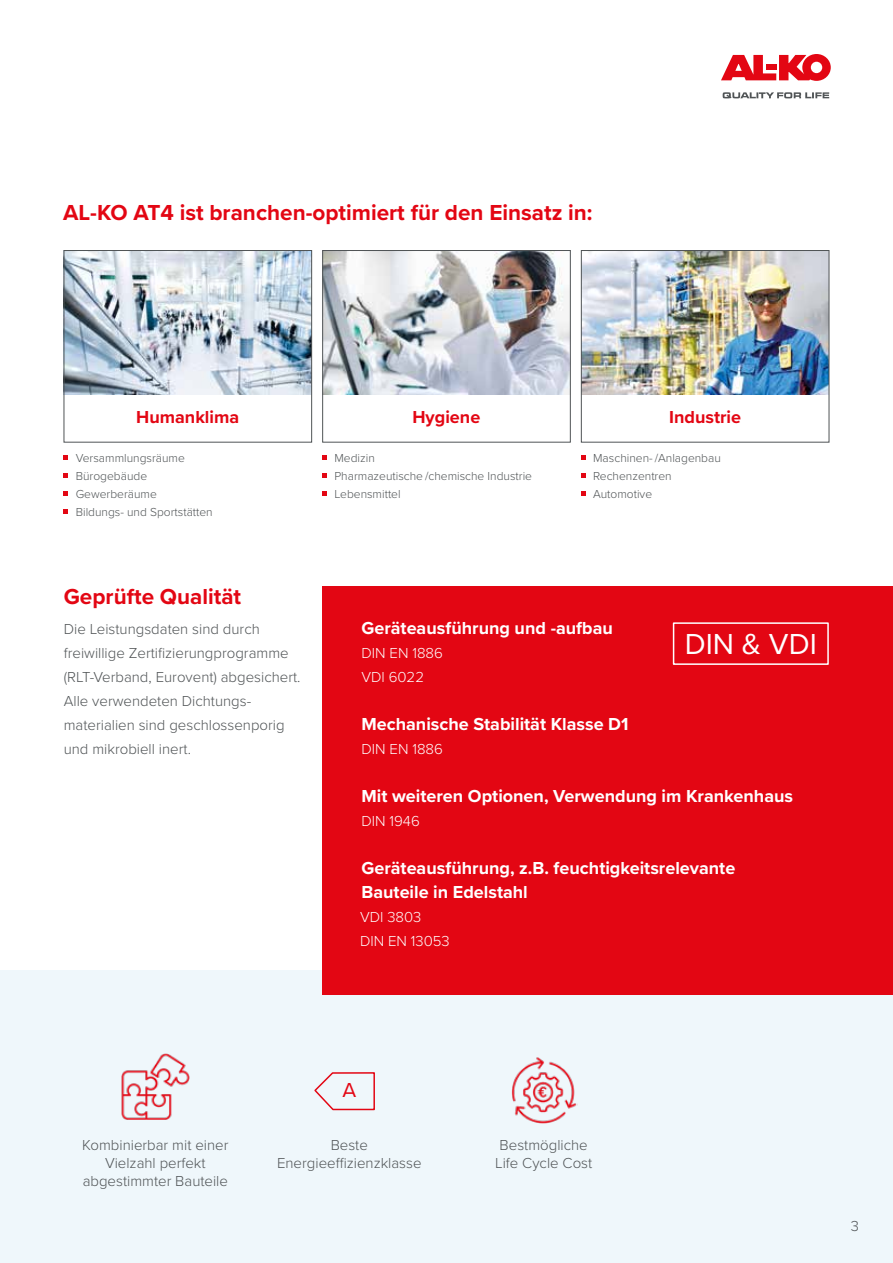
<style>
.page{position:relative;width:893px;height:1263px;background:#fff}
.page>*{position:absolute;margin:0;border:0;box-sizing:border-box;transform-origin:0 0}
.t1{font:30px "Proxima Nova";color:#fff}
.t2{font:700 22.5px "Proxima Nova";color:#e30613}
.t3{font:21px "Proxima Nova";color:#e30613}
.t4{font:700 18px/24px "Proxima Nova";color:#fff}
.t5{font:700 18px "Proxima Nova";color:#e30613}
.t6{font:300 15px/24px "Proxima Nova";color:#505456;text-align:center}
.t7{font:300 15px/24px "Proxima Nova";color:#fff}
.t8{font:300 12px/18px "Proxima Nova";color:#505456}
</style>
<div class="page">
<div style="left:0;top:970px;width:893px;height:293px;background:#eff7fb"></div>
<svg style="left:721px;top:54px;width:110px;height:27px"></svg>
<svg style="left:723px;top:92px;width:106px;height:6px"></svg>
<img style="left:66px;top:252px;width:244px;height:142px">
<div style="left:64px;top:250px;width:248px;height:192px;border:1px solid #505456"></div>
<img style="left:121px;top:1053px;width:69px;height:67px">
<img style="left:511px;top:1057px;width:66px;height:66px">
<svg style="left:64px;top:456px;width:4px;height:4px"></svg>
<svg style="left:64px;top:474px;width:4px;height:4px"></svg>
<svg style="left:64px;top:492px;width:4px;height:4px"></svg>
<svg style="left:64px;top:510px;width:4px;height:4px"></svg>
<img style="left:324px;top:252px;width:244px;height:142px">
<div style="left:322px;top:250px;width:248px;height:192px;border:1px solid #505456"></div>
<img style="left:583px;top:252px;width:244px;height:142px">
<div style="left:581px;top:250px;width:248px;height:192px;border:1px solid #505456"></div>
<svg style="left:322px;top:456px;width:5px;height:4px"></svg>
<svg style="left:322px;top:474px;width:5px;height:4px"></svg>
<svg style="left:322px;top:492px;width:5px;height:4px"></svg>
<svg style="left:581px;top:456px;width:4px;height:4px"></svg>
<svg style="left:581px;top:474px;width:4px;height:4px"></svg>
<svg style="left:581px;top:492px;width:4px;height:4px"></svg>
<svg style="left:314px;top:1072px;width:61px;height:39px"></svg>
<div style="left:322px;top:586px;width:571px;height:408px;background:#e30613"></div>
<div style="left:673px;top:622px;width:156px;height:43px;border:2px solid #fff"></div>
<h2 class="t2" style="left:63px;top:196px;width:531px">AL-KO AT4 ist branchen-optimiert für den Einsatz in:</h2>
<p class="t5" style="left:136px;top:404px;width:104px">Humanklima</p>
<p class="t8" style="left:76px;top:448px;width:139px">Versammlungsräume<br>Bürogebäude<br>Gewerberäume<br>Bildungs- und Sportstätten</p>
<h2 class="t2" style="left:64px;top:580px;width:179px">Geprüfte Qualität</h2>
<p class="t6" style="left:64px;top:616px;width:238px;text-align:left">Die Leistungsdaten sind durch freiwillige Zertifizierungprogramme (RLT-Verband, Eurovent) abgesichert.<br>Alle verwendeten Dichtungs&shy;materialien sind geschlossenporig und mikrobiell inert.</p>
<p class="t5" style="left:412px;top:404px;width:69px">Hygiene</p>
<p class="t5" style="left:669px;top:404px;width:73px">Industrie</p>
<p class="t8" style="left:334px;top:448px;width:199px">Medizin<br>Pharmazeutische /chemische Industrie<br>Lebensmittel</p>
<p class="t8" style="left:593px;top:448px;width:129px">Maschinen- /Anlagenbau<br>Rechenzentren<br>Automotive</p>
<p class="t4" style="left:361px;top:616px;width:253px">Geräteausführung und -aufbau</p>
<p class="t7" style="left:361px;top:640px;width:83px">DIN EN 1886<br>VDI 6022</p>
<p class="t4" style="left:361px;top:712px;width:269px">Mechanische Stabilität Klasse D1</p>
<p class="t7" style="left:361px;top:736px;width:83px">DIN EN 1886</p>
<h1 class="t1" style="left:685px;top:622px;width:134px">DIN &amp; VDI</h1>
<p class="t4" style="left:361px;top:784px;width:433px">Mit weiteren Optionen, Verwendung im Krankenhaus</p>
<p class="t7" style="left:361px;top:808px;width:60px">DIN 1946</p>
<p class="t4" style="left:361px;top:856px;width:375px">Geräteausführung, z.B. feuchtigkeitsrelevante<br>Bauteile in Edelstahl</p>
<p class="t7" style="left:360px;top:904px;width:91px">VDI 3803<br>DIN EN 13053</p>
<h3 class="t3" style="left:342px;top:1074px;width:15px">A</h3>
<p class="t6" style="left:82px;top:1135px;width:148px;line-height:18px">Kombinierbar mit einer<br>Vielzahl perfekt abgestimmter Bauteile</p>
<p class="t6" style="left:277px;top:1135px;width:146px;line-height:18px">Beste<br>Energieeffizienzklasse</p>
<p class="t6" style="left:495px;top:1135px;width:99px;line-height:18px;text-align:left">Bestmögliche<br>Life Cycle Cost</p>
<p class="t6" style="left:851px;top:1213px;width:10px">3</p>
</div>
